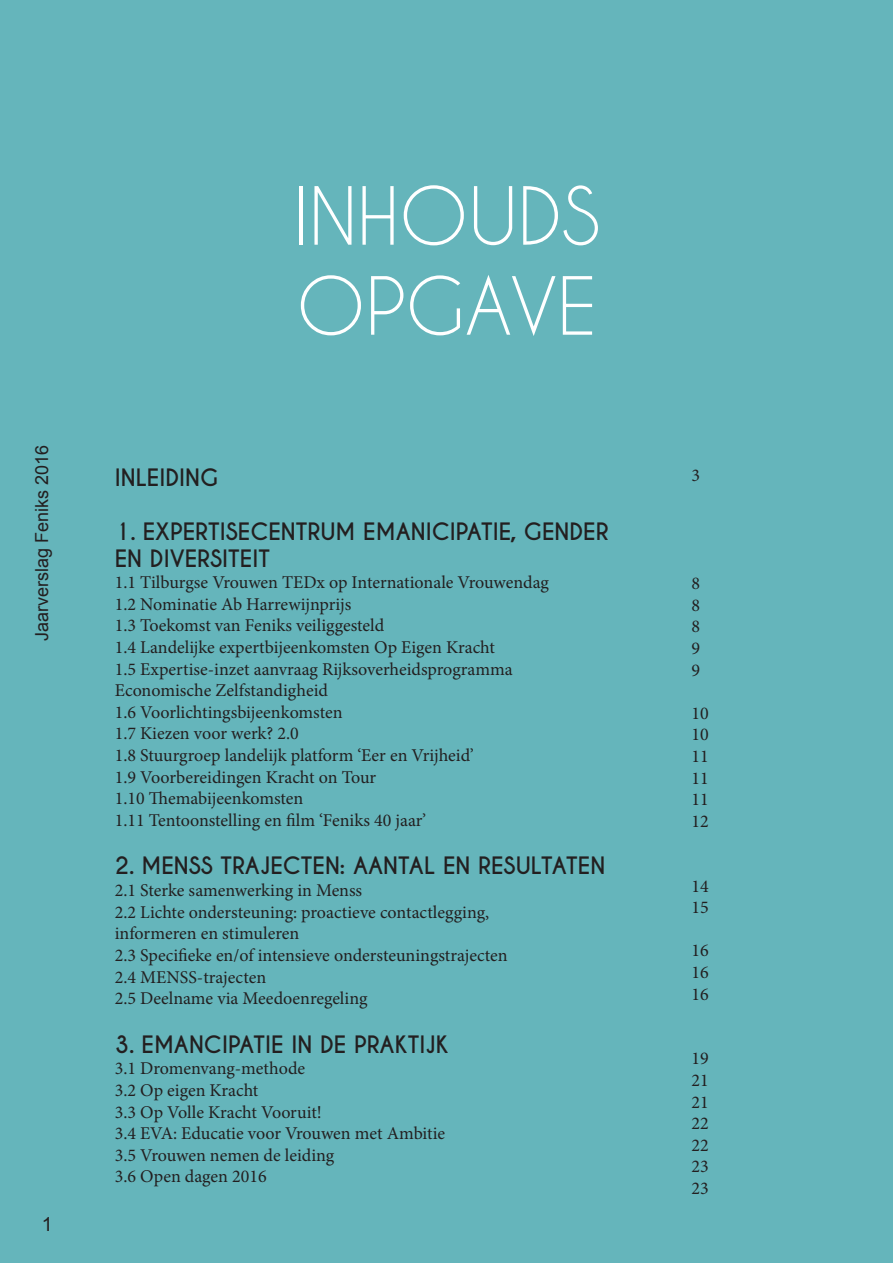
<style>
.page{position:relative;width:893px;height:1263px;background:#65b5bb}
.page>*{position:absolute;margin:0;border:0;box-sizing:border-box;transform-origin:0 0}
.t1{font:75px/90px "Caviar Dreams";color:#fff}
.t2{font:700 22.5px/27px "Caviar Dreams";color:#231f20}
.t3{font:19.5px "Arial";color:#231f20}
.t4{font:18px/21.6px "Minion Pro";color:#231f20}
.t5{font:18px "Arial";color:#231f20}
</style>
<div class="page">
<p class="t5" style="left:30px;top:641px;width:198px;rotate:-90deg">Jaarverslag Feniks 2016</p>
<p class="t3" style="left:42px;top:1211px;width:12px">1</p>
<h1 class="t1" style="left:293px;top:170px;width:308px">INHOUDS<br>OPGAVE</h1>
<p class="t2" style="left:115px;top:464px;width:105px">INLEIDING</p>
<p class="t2" style="left:115px;top:518px;width:495px">1. EXPERTISECENTRUM EMANICIPATIE, GENDER<br>EN DIVERSITEIT</p>
<p class="t4" style="left:115px;top:572px;width:436px">1.1 Tilburgse Vrouwen TEDx op Internationale Vrouwendag 1.2 Nominatie Ab Harrewijnprijs<br>1.3 Toekomst van Feniks veiliggesteld<br>1.4 Landelijke expertbijeenkomsten Op Eigen Kracht<br>1.5 Expertise-inzet aanvraag Rijksoverheidsprogramma Economische Zelfstandigheid<br>1.6 Voorlichtingsbijeenkomsten<br>1.7 Kiezen voor werk? 2.0<br>1.8 Stuurgroep landelijk platform ‘Eer en Vrijheid’<br>1.9 Voorbereidingen Kracht on Tour<br>1.10 Themabijeenkomsten<br>1.11 Tentoonstelling en film ‘Feniks 40 jaar’</p>
<p class="t2" style="left:115px;top:853px;width:492px">2. MENSS TRAJECTEN: AANTAL EN RESULTATEN</p>
<p class="t4" style="left:115px;top:880px;width:395px">2.1 Sterke samenwerking in Menss<br>2.2 Lichte ondersteuning: proactieve contactlegging, informeren en stimuleren<br>2.3 Specifieke en/of intensieve ondersteuningstrajecten 2.4 MENSS-trajecten<br>2.5 Deelname via Meedoenregeling</p>
<p class="t2" style="left:115px;top:1031px;width:336px">3. EMANCIPATIE IN DE PRAKTIJK</p>
<p class="t4" style="left:115px;top:1058px;width:332px">3.1 Dromenvang-methode<br>3.2 Op eigen Kracht<br>3.3 Op Volle Kracht Vooruit!<br>3.4 EVA: Educatie voor Vrouwen met Ambitie<br>3.5 Vrouwen nemen de leiding<br>3.6 Open dagen 2016</p>
<p class="t4" style="left:691px;top:465px;width:10px">3</p>
<p class="t4" style="left:691px;top:573px;width:10px;text-align:justify">8<br>8<br>8<br>9<br>9</p>
<p class="t4" style="left:691px;top:702px;width:19px;text-align:justify">10<br>10<br>11<br>11<br>11<br>12</p>
<p class="t4" style="left:691px;top:875px;width:19px">14<br>15</p>
<p class="t4" style="left:691px;top:940px;width:19px;text-align:justify">16<br>16<br>16</p>
<p class="t4" style="left:691px;top:1048px;width:19px;text-align:justify">19<br>21<br>21<br>22<br>22<br>23<br>23</p>
</div>
